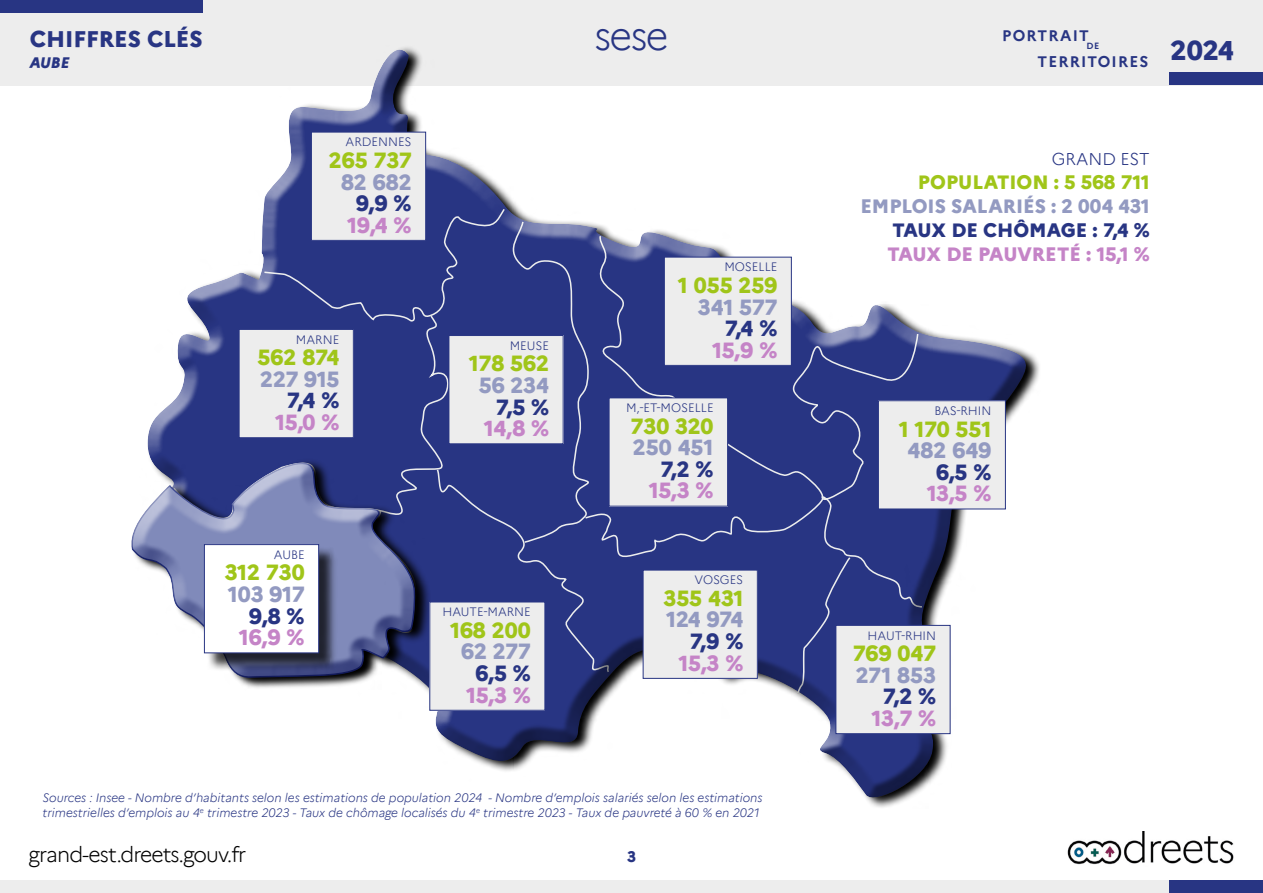
<style>
.page{position:relative;width:1263px;height:893px;background:#fff}
.page>*{position:absolute;margin:0;border:0;box-sizing:border-box;transform-origin:0 0}
.t1{font:300 39px "Marianne";color:#283583}
.t2{font:800 27px "Marianne";color:#283583}
.t3{font:800 22.5px "Marianne";color:#283583}
.t4{font:800 21.6px "Marianne";color:#a0c519}
.t5{font:800 21.6px "Marianne";color:#939ac1}
.t6{font:800 21.6px "Marianne";letter-spacing:-.015em;color:#c584c7}
.t7{font:800 21.6px "Marianne";color:#283583}
.t8{font:300 21px "Marianne";color:#000}
.t9{font:800 19.2px "Marianne";color:#939ac1}
.t10{font:800 19.2px "Marianne";letter-spacing:-.005em;color:#c584c7}
.t11{font:800 19.2px "Marianne";color:#a0c519}
.t12{font:800 19.2px "Marianne";color:#283583}
.t13{font:300 16.8px "Marianne";color:#283583}
.t14{font:700 15.3px "Marianne";letter-spacing:.075em;color:#283583}
.t15{font:italic 800 15px "Marianne";color:#283583}
.t16{font:800 15px "Marianne";color:#283583}
.t17{font:italic 300 12px/14.4px "Marianne";color:#283583}
.t18{font:300 12px "Marianne";color:#283583}
.t19{font:700 8.85px "Marianne";color:#283583}
</style>
<div class="page">
<div style="left:0;top:0;width:1263px;height:85px;background:#ededed"></div>
<div style="left:1170px;top:72px;width:93px;height:13px;background:#283583"></div>
<div style="left:0;top:0;width:203px;height:13px;background:#283583"></div>
<div style="left:0;top:880px;width:1263px;height:13px;background:#ededed"></div>
<div style="left:1170px;top:880px;width:93px;height:13px;background:#283583"></div>
<img style="left:1067px;top:832px;width:167px;height:33px">
<div style="left:120px;top:45px;width:924px;height:761px;background:#45474a;opacity:.92"></div>
<div style="left:114px;top:447px;width:307px;height:220px;background:#ededed;opacity:.92"></div>
<div style="left:117px;top:457px;width:316px;height:239px;background:#283583;opacity:.91"></div>
<div style="left:311px;top:132px;width:115px;height:108px;background:#ededed"></div>
<div style="left:311px;top:132px;width:115px;height:109px;border:1px solid #283583"></div>
<div style="left:206px;top:546px;width:132px;height:126px;background:#000;opacity:.75"></div>
<div style="left:204px;top:545px;width:115px;height:108px;background:#fff"></div>
<div style="left:204px;top:544px;width:115px;height:109px;border:1px solid #283583"></div>
<div style="left:239px;top:329px;width:114px;height:109px;background:#ededed"></div>
<div style="left:239px;top:329px;width:115px;height:109px;border:1px solid #283583"></div>
<div style="left:449px;top:335px;width:114px;height:109px;background:#ededed"></div>
<div style="left:449px;top:335px;width:114px;height:109px;border:1px solid #283583"></div>
<div style="left:430px;top:602px;width:115px;height:108px;background:#ededed"></div>
<div style="left:429px;top:602px;width:116px;height:109px;border:1px solid #283583"></div>
<div style="left:643px;top:570px;width:114px;height:108px;background:#ededed"></div>
<div style="left:643px;top:570px;width:115px;height:109px;border:1px solid #283583"></div>
<div style="left:836px;top:625px;width:114px;height:109px;background:#ededed"></div>
<div style="left:835px;top:625px;width:115px;height:109px;border:1px solid #283583"></div>
<div style="left:878px;top:401px;width:127px;height:108px;background:#ededed"></div>
<div style="left:878px;top:400px;width:128px;height:109px;border:1px solid #283583"></div>
<div style="left:664px;top:257px;width:127px;height:108px;background:#ededed"></div>
<div style="left:664px;top:257px;width:128px;height:109px;border:1px solid #283583"></div>
<div style="left:609px;top:398px;width:118px;height:108px;background:#ededed"></div>
<div style="left:609px;top:397px;width:119px;height:109px;border:1px solid #283583"></div>
<h3 class="t3" style="left:30px;top:21px;width:174px">CHIFFRES CLÉS</h3>
<p class="t15" style="left:30px;top:51px;width:41px">AUBE</p>
<p class="t18" style="left:346px;top:133px;width:10px">ARDENNES</p>
<h3 class="t4" style="left:329px;top:143px;width:84px">265 737</h3>
<h3 class="t5" style="left:341px;top:165px;width:72px">82 682</h3>
<h3 class="t7" style="left:356px;top:187px;width:57px">9,9 %</h3>
<h3 class="t6" style="left:347px;top:208px;width:66px">19,4 %</h3>
<p class="t18" style="left:296px;top:330px;width:45px">MARNE</p>
<h3 class="t4" style="left:258px;top:341px;width:83px">562 874</h3>
<h3 class="t5" style="left:260px;top:362px;width:81px">227 915</h3>
<h3 class="t7" style="left:287px;top:384px;width:54px">7,4 %</h3>
<h3 class="t6" style="left:275px;top:406px;width:66px">15,0 %</h3>
<p class="t18" style="left:510px;top:336px;width:41px">MEUSE</p>
<h3 class="t4" style="left:469px;top:347px;width:82px">178 562</h3>
<h3 class="t5" style="left:479px;top:368px;width:72px">56 234</h3>
<h3 class="t7" style="left:496px;top:390px;width:55px">7,5 %</h3>
<h3 class="t6" style="left:484px;top:412px;width:67px">14,8 %</h3>
<p class="t18" style="left:274px;top:545px;width:32px">AUBE</p>
<h3 class="t4" style="left:225px;top:556px;width:81px">312 730</h3>
<h3 class="t5" style="left:228px;top:577px;width:78px">103 917</h3>
<h3 class="t7" style="left:249px;top:599px;width:57px">9,8 %</h3>
<h3 class="t6" style="left:239px;top:621px;width:67px">16,9 %</h3>
<p class="t18" style="left:442px;top:603px;width:90px">HAUTE-MARNE</p>
<h3 class="t4" style="left:450px;top:613px;width:82px">168 200</h3>
<h3 class="t5" style="left:461px;top:635px;width:71px">62 277</h3>
<h3 class="t7" style="left:475px;top:656px;width:57px">6,5 %</h3>
<h3 class="t6" style="left:466px;top:678px;width:66px">15,3 %</h3>
<h1 class="t1" style="left:594px;top:6px;width:76px">SESE</h1>
<h2 class="t2" style="left:1170px;top:29px;width:65px">2024</h2>
<p class="t14" style="left:1002px;top:24px;width:88px">PORTRAIT</p>
<p class="t19" style="left:1086px;top:39px;width:14px">DE</p>
<p class="t14" style="left:1037px;top:50px;width:112px">TERRITOIRES</p>
<p class="t18" style="left:724px;top:258px;width:54px">MOSELLE</p>
<h3 class="t4" style="left:678px;top:268px;width:101px">1 055 259</h3>
<h3 class="t5" style="left:698px;top:290px;width:81px">341 577</h3>
<h3 class="t7" style="left:725px;top:312px;width:54px">7,4 %</h3>
<h3 class="t6" style="left:712px;top:333px;width:67px">15,9 %</h3>
<p class="t18" style="left:626px;top:399px;width:89px">M,-ET-MOSELLE</p>
<h3 class="t4" style="left:631px;top:409px;width:84px">730 320</h3>
<h3 class="t5" style="left:633px;top:431px;width:82px">250 451</h3>
<h3 class="t7" style="left:660px;top:452px;width:55px">7,2 %</h3>
<h3 class="t6" style="left:649px;top:474px;width:66px">15,3 %</h3>
<p class="t18" style="left:694px;top:571px;width:50px">VOSGES</p>
<h3 class="t4" style="left:663px;top:581px;width:81px">355 431</h3>
<h3 class="t5" style="left:666px;top:603px;width:79px">124 974</h3>
<h3 class="t7" style="left:690px;top:625px;width:55px">7,9 %</h3>
<h3 class="t6" style="left:678px;top:646px;width:66px">15,3 %</h3>
<h3 class="t13" style="left:1052px;top:146px;width:99px">GRAND EST</h3>
<h3 class="t11" style="left:918px;top:167px;width:233px">POPULATION : 5 568 711</h3>
<h3 class="t9" style="left:860px;top:191px;width:291px">EMPLOIS SALARIÉS : 2 004 431</h3>
<h3 class="t12" style="left:892px;top:215px;width:259px">TAUX DE CHÔMAGE : 7,4 %</h3>
<h3 class="t10" style="left:887px;top:239px;width:264px">TAUX DE PAUVRETÉ : 15,1 %</h3>
<p class="t18" style="left:934px;top:401px;width:58px">BAS-RHIN</p>
<h3 class="t4" style="left:899px;top:412px;width:94px">1 170 551</h3>
<h3 class="t5" style="left:908px;top:434px;width:85px">482 649</h3>
<h3 class="t7" style="left:936px;top:455px;width:57px">6,5 %</h3>
<h3 class="t6" style="left:927px;top:477px;width:66px">13,5 %</h3>
<p class="t18" style="left:867px;top:626px;width:70px">HAUT-RHIN</p>
<h3 class="t4" style="left:853px;top:637px;width:85px">769 047</h3>
<h3 class="t5" style="left:856px;top:658px;width:82px">271 853</h3>
<h3 class="t7" style="left:883px;top:680px;width:55px">7,2 %</h3>
<h3 class="t6" style="left:872px;top:701px;width:66px">13,7 %</h3>
<p class="t17" style="left:43px;top:790px;width:722px">Sources : Insee - Nombre d’habitants selon les estimations de population 2024 - Nombre d’emplois salariés selon les estimations trimestrielles d’emplois au 4<sup>e</sup> trimestre 2023 - Taux de chômage localisés du 4<sup>e</sup> trimestre 2023 - Taux de pauvreté à 60 % en 2021</p>
<h3 class="t8" style="left:28px;top:838px;width:219px">GRAND-EST.DREETS.GOUV.FR</h3>
<p class="t16" style="left:627px;top:845px;width:10px">3</p>
</div>
